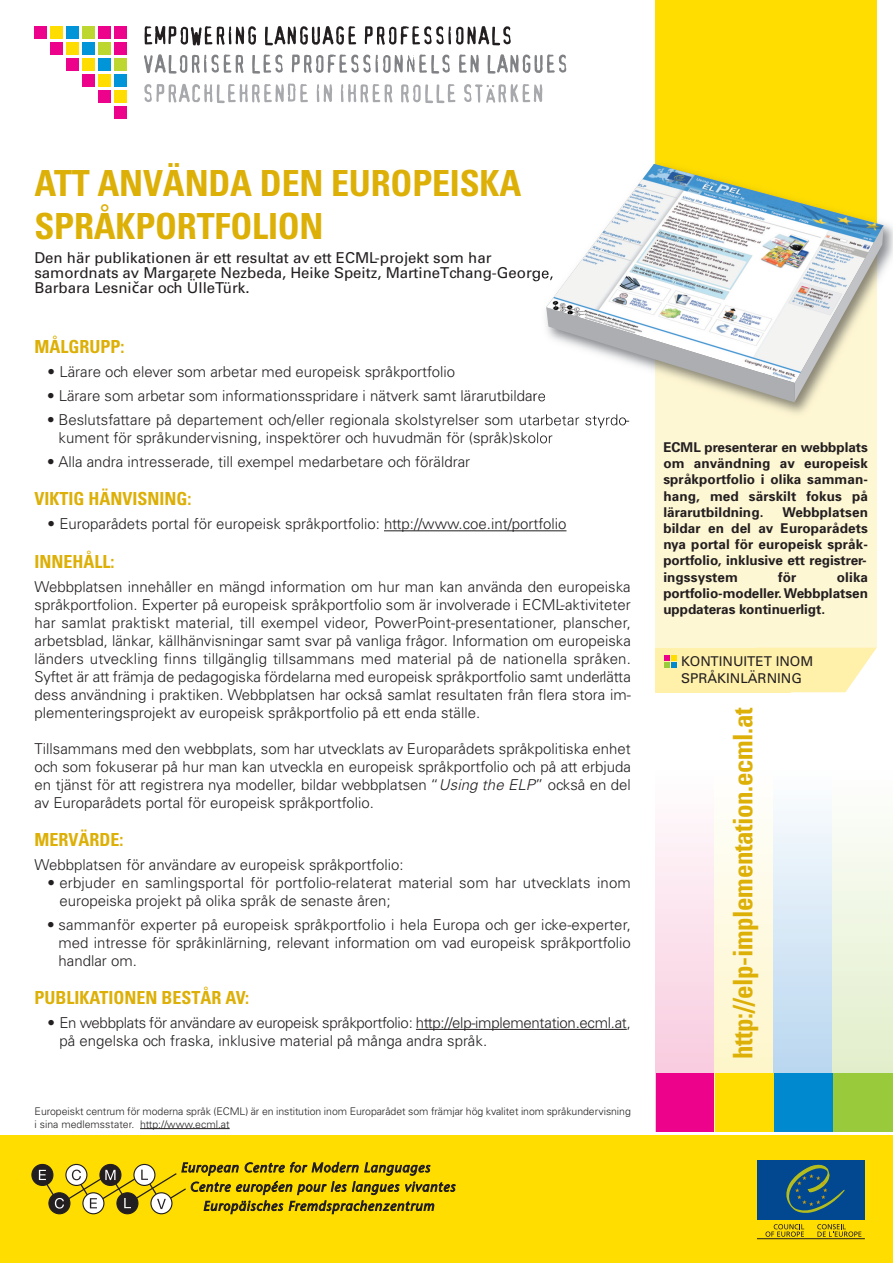
<style>
.page{position:relative;width:893px;height:1263px;background:#fff}
.page>*{position:absolute;margin:0;border:0;box-sizing:border-box;transform-origin:0 0}
.t1{font:700 condensed 36px/43.2px "Univers";letter-spacing:-.005em;color:#ddb008}
.t2{font:700 condensed 27px "Univers";letter-spacing:-.015em;color:#ddb008}
.t3{font:700 condensed 18px "Univers";color:#ddb008}
.t4{font:300 15px/18px "Univers";color:#231f20;text-align:justify}
.t5{font:15px/15px "Univers";color:#231f20}
.t6{font:300 15px/18px "Univers";letter-spacing:-.02em;color:#231f20}
.t7{font:700 13.5px/16.2px "Univers";color:#231f20;text-align:justify}
.t8{font:13.5px/16.2px "Univers";color:#231f20}
.t9{font:300 10.5px/12.6px "Univers";letter-spacing:-.005em;color:#231f20}
.s1{font-family:"Lucida Grande"}
.s2{font-style:italic}
</style>
<div class="page">
<div style="left:655px;top:23px;width:221px;height:625px;background:#fef7d4"></div>
<div style="left:655px;top:648px;width:136px;height:44px;background:#fff0aa"></div>
<svg style="left:791px;top:648px;width:86px;height:44px"></svg>
<div style="left:0;top:1135px;width:893px;height:128px;background:#ffdd01"></div>
<img style="left:656px;top:809px;width:237px;height:264px">
<div style="left:656px;top:1073px;width:59px;height:59px;background:#ed028c"></div>
<div style="left:715px;top:1073px;width:59px;height:59px;background:#ffdd01"></div>
<div style="left:774px;top:1073px;width:58px;height:59px;background:#0089cf"></div>
<div style="left:832px;top:1073px;width:61px;height:59px;background:#99ca3b"></div>
<div style="left:655px;top:0;width:221px;height:222px;background:#ffdd01"></div>
<hr style="left:757px;top:1238px;width:108px;height:1px;background:#231f20">
<svg style="left:817px;top:1224px;width:44px;height:13px"></svg>
<svg style="left:765px;top:1224px;width:39px;height:13px"></svg>
<div style="left:757px;top:1160px;width:108px;height:60px;background:#014890"></div>
<svg style="left:786px;top:1164px;width:59px;height:49px"></svg>
<div style="left:115px;top:26px;width:12px;height:12px;background:#ed028c"></div>
<div style="left:99px;top:26px;width:12px;height:12px;background:#ed028c"></div>
<div style="left:83px;top:26px;width:12px;height:12px;background:#bed630"></div>
<div style="left:67px;top:26px;width:12px;height:12px;background:#0095d9"></div>
<div style="left:51px;top:26px;width:12px;height:12px;background:#ffdd01"></div>
<div style="left:35px;top:26px;width:12px;height:12px;background:#ed028c"></div>
<div style="left:115px;top:42px;width:12px;height:12px;background:#ed028c"></div>
<div style="left:99px;top:42px;width:12px;height:12px;background:#bed630"></div>
<div style="left:83px;top:42px;width:12px;height:12px;background:#0095d9"></div>
<div style="left:67px;top:42px;width:12px;height:12px;background:#ffdd01"></div>
<div style="left:51px;top:42px;width:12px;height:12px;background:#ed028c"></div>
<div style="left:115px;top:58px;width:12px;height:12px;background:#bed630"></div>
<div style="left:99px;top:58px;width:12px;height:12px;background:#0095d9"></div>
<div style="left:83px;top:58px;width:12px;height:12px;background:#ffdd01"></div>
<div style="left:67px;top:58px;width:12px;height:12px;background:#ed028c"></div>
<div style="left:115px;top:74px;width:12px;height:12px;background:#0095d9"></div>
<div style="left:99px;top:74px;width:12px;height:12px;background:#ffdd01"></div>
<div style="left:83px;top:74px;width:12px;height:12px;background:#ed028c"></div>
<div style="left:115px;top:90px;width:12px;height:12px;background:#ffdd01"></div>
<div style="left:99px;top:90px;width:12px;height:12px;background:#ed028c"></div>
<div style="left:115px;top:106px;width:12px;height:12px;background:#ed028c"></div>
<svg style="left:144px;top:54px;width:100px;height:20px"></svg>
<svg style="left:252px;top:54px;width:31px;height:20px"></svg>
<svg style="left:292px;top:54px;width:158px;height:20px"></svg>
<svg style="left:459px;top:54px;width:20px;height:19px"></svg>
<svg style="left:488px;top:54px;width:78px;height:20px"></svg>
<svg style="left:145px;top:26px;width:111px;height:19px"></svg>
<svg style="left:265px;top:26px;width:91px;height:19px"></svg>
<svg style="left:365px;top:26px;width:146px;height:19px"></svg>
<svg style="left:144px;top:84px;width:164px;height:19px"></svg>
<svg style="left:317px;top:84px;width:15px;height:18px"></svg>
<svg style="left:341px;top:84px;width:52px;height:19px"></svg>
<svg style="left:401px;top:84px;width:54px;height:19px"></svg>
<svg style="left:464px;top:84px;width:78px;height:19px"></svg>
<hr style="left:140px;top:1128px;width:90px;height:1px;background:#231f20">
<hr style="left:384px;top:530px;width:182px;height:1px;background:#231f20">
<hr style="left:416px;top:1029px;width:211px;height:1px;background:#231f20">
<img style="left:534px;top:134px;width:359px;height:319px">
<img style="left:546px;top:164px;width:338px;height:61px">
<svg style="left:546px;top:225px;width:338px;height:177px"></svg>
<svg style="left:664px;top:655px;width:13px;height:13px"></svg>
<div style="left:32px;top:1164px;width:21px;height:21px;background:#231f20;border-radius:50%"></div>
<div style="left:31px;top:1164px;width:22px;height:22px;border:1px solid #231f20;border-radius:50%"></div>
<svg style="left:39px;top:1162px;width:416px;height:52px"></svg>
<h1 class="t1" style="left:34px;top:165px;width:488px">ATT ANVÄNDA DEN EUROPEISKA<br>SPRÅKPORTFOLION</h1>
<p class="t5" style="left:34px;top:252px;width:521px">Den här publikationen är ett resultat av ett ECML-projekt som har samordnats av Margarete Nezbeda, Heike Speitz, MartineTchang-George,<br>Barbara Lesni<span class="s1">č</span>ar och ÜlleTürk.</p>
<p class="t3" style="left:35px;top:340px;width:91px">MÅLGRUPP:</p>
<p class="t4" style="left:47px;top:364px;width:409px">• Lärare och elever som arbetar med europeisk språkportfolio</p>
<p class="t4" style="left:47px;top:388px;width:500px">• Lärare som arbetar som informationsspridare i nätverk samt lärarutbildare</p>
<p class="t4" style="left:59px;top:412px;width:572px;text-indent:-12px">• Beslutsfattare på departement och/eller regionala skolstyrelser som utarbetar styrdo&shy;kument för språkundervisning, inspektörer och huvudmän för (språk)skolor</p>
<p class="t4" style="left:47px;top:454px;width:425px">• Alla andra intresserade, till exempel medarbetare och föräldrar</p>
<p class="t3" style="left:35px;top:492px;width:158px">VIKTIG HÄNVISNING:</p>
<p class="t4" style="left:47px;top:516px;width:521px">• Europarådets portal för europeisk språkportfolio: http://www.coe.int/portfolio</p>
<p class="t3" style="left:35px;top:554px;width:81px">INNEHÅLL:</p>
<p class="t4" style="left:35px;top:579px;width:598px">Webbplatsen innehåller en mängd information om hur man kan använda den europeiska språkportfolion. Experter på europeisk språkportfolio som är involverade i ECML-aktiviteter har samlat praktiskt material, till exempel videor, PowerPoint-presentationer, planscher, arbetsblad, länkar, källhänvisningar samt svar på vanliga frågor. Information om europeiska länders utveckling finns tillgänglig tillsammans med material på de nationella språken.<br>Syftet är att främja de pedagogiska fördelarna med europeisk språkportfolio samt underlätta dess användning i praktiken. Webbplatsen har också samlat resultaten från flera stora im&shy;plementeringsprojekt av europeisk språkportfolio på ett enda ställe.</p>
<p class="t4" style="left:35px;top:741px;width:598px">Tillsammans med den webbplats, som har utvecklats av Europarådets språkpolitiska enhet och som fokuserar på hur man kan utveckla en europeisk språkportfolio och på att erbjuda en tjänst för att registrera nya modeller, bildar webbplatsen “<span class="s2">Using the ELP</span>” också en del av Europarådets portal för europeisk språkportfolio.</p>
<p class="t3" style="left:35px;top:833px;width:90px">MERVÄRDE:</p>
<p class="t4" style="left:35px;top:857px;width:370px">Webbplatsen för användare av europeisk språkportfolio:</p>
<p class="t4" style="left:59px;top:875px;width:573px;text-indent:-12px">• erbjuder en samlingsportal för portfolio-relaterat material som har utvecklats inom europeiska projekt på olika språk de senaste åren;</p>
<p class="t4" style="left:59px;top:917px;width:574px;text-indent:-12px">• sammanför experter på europeisk språkportfolio i hela Europa och ger icke-experter, med intresse för språkinlärning, relevant information om vad europeisk språkportfolio handlar om.</p>
<p class="t3" style="left:35px;top:991px;width:216px">PUBLIKATIONEN BESTÅR AV:</p>
<p class="t6" style="left:59px;top:1015px;width:573px;text-indent:-12px">• En webbplats för användare av europeisk språkportfolio: http://elp-implementation.ecml.at, på engelska och fraska, inklusive material på många andra språk.</p>
<p class="t9" style="left:35px;top:1106px;width:598px">Europeiskt centrum för moderna språk (ECML) är en institution inom Europarådet som främjar hög kvalitet inom språkundervisning i sina medlemsstater. http://www.ecml.at</p>
<p class="t7" style="left:663px;top:440px;width:206px">ECML presenterar en webbplats om användning av europeisk språkportfolio i olika samman&shy;hang, med särskilt fokus på lärarutbildning.</p>
<p class="t7" style="left:663px;top:505px;width:206px;text-indent:119px">Webbplatsen bildar en del av Europarådets nya portal för europeisk språk&shy;portfolio, inklusive ett registrer&shy;ingssystem</p>
<p class="t7" style="left:778px;top:570px;width:20px">för</p>
<p class="t7" style="left:663px;top:570px;width:206px;text-indent:174px">olika portfolio-modeller.Webbplatsen uppdateras kontinuerligt.</p>
<p class="t8" style="left:681px;top:655px;width:133px">KONTINUITET INOM<br>SPRÅKINLÄRNING</p>
<h2 class="t2" style="left:733px;top:1059px;width:353px;rotate:-90deg">http://elp-implementation.ecml.at</h2>
</div>
